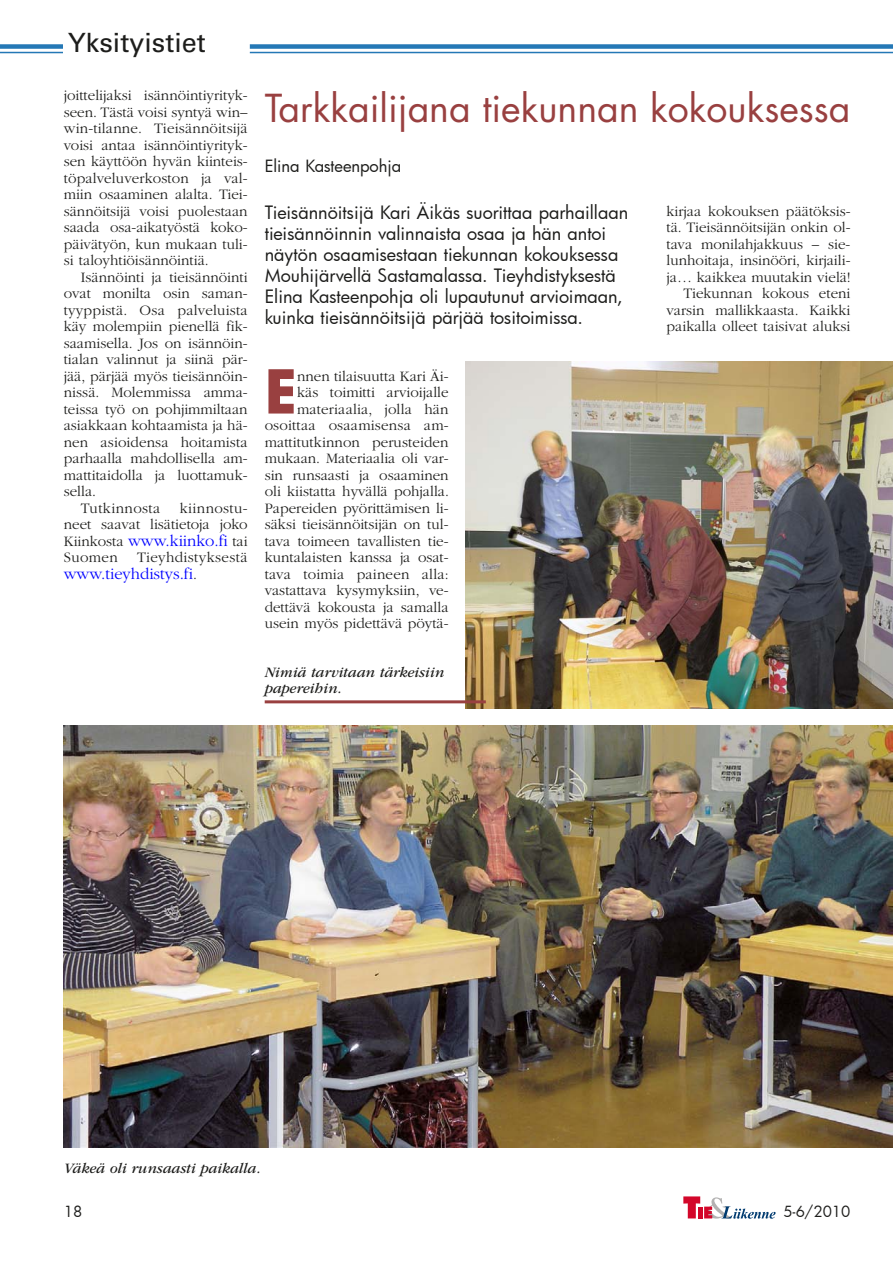
<style>
.page{position:relative;width:893px;height:1263px;background:#fff}
.page>*{position:absolute;margin:0;border:0;box-sizing:border-box;transform-origin:0 0}
.t1{font:700 58.8px "Futura Std";color:#994040}
.t2{font:37.5px "Futura Std";color:#994040}
.t3{font:27px "Univers LT Std";color:#1d1d1b}
.t4{font:18px/21px "Futura";color:#1d1d1b}
.t5{font:300 16.5px "ITC Garamond Std";color:#00f}
.t6{font:16.5px "Futura";letter-spacing:-.005em;color:#1d1d1b}
.t7{font:300 15px/16.5px "ITC Garamond Std";color:#1d1d1b;text-align:right}
.t8{font:italic 15px/16.5px "ITC Garamond Std";color:#1d1d1b}
.t9{font:300 15px "ITC Garamond Std";letter-spacing:.025em;color:#1d1d1b}
.t10{font:15px "Futura";color:#1d1d1b}
.s1{font-size:15px;color:#1d1d1b}
</style>
<div class="page">
<svg style="left:683px;top:1196px;width:93px;height:23px"></svg>
<svg style="left:0;top:51px;width:893px;height:1px"></svg>
<div style="left:0;top:44px;width:893px;height:5px;background:#2478b6"></div>
<hr style="left:0;top:52px;width:893px;height:1px;background:#2478b6">
<div style="left:64px;top:32px;width:185px;height:33px;background:#fff"></div>
<img style="left:466px;top:361px;width:427px;height:348px">
<img style="left:64px;top:725px;width:829px;height:423px">
<hr style="left:265px;top:700px;width:221px;height:3px;background:#994040">
<h3 class="t3" style="left:68px;top:27px;width:140px">Yksityistiet</h3>
<p class="t7" style="left:64px;top:87px;width:185px;text-align:justify">joittelijaksi isännöintiyrityk&shy;seen. Tästä voisi syntyä win– win-tilanne. Tieisännöitsijä voisi antaa isännöintiyrityk&shy;sen käyttöön hyvän kiinteis&shy;töpalveluverkoston ja val&shy;miin osaaminen alalta. Tiei&shy;sännöitsijä voisi puolestaan saada osa-aikatyöstä koko&shy;päivätyön, kun mukaan tuli&shy;si taloyhtiöisännöintiä.</p>
<p class="t7" style="left:81px;top:269px;width:168px">Isännöinti ja tieisännöinti</p>
<p class="t7" style="left:64px;top:285px;width:185px">ovat monilta osin saman-</p>
<p class="t7" style="left:64px;top:302px;width:185px">tyyppistä. Osa palveluista</p>
<p class="t7" style="left:64px;top:318px;width:185px">käy molempiin pienellä fik-</p>
<p class="t7" style="left:64px;top:335px;width:185px">saamisella. Jos on isännöin-</p>
<p class="t7" style="left:64px;top:351px;width:185px">tialan valinnut ja siinä pär-</p>
<p class="t7" style="left:64px;top:368px;width:185px">jää, pärjää myös tieisännöin-</p>
<p class="t7" style="left:64px;top:384px;width:185px">nissä. Molemmissa amma-</p>
<p class="t7" style="left:64px;top:401px;width:185px">teissa työ on pohjimmiltaan</p>
<p class="t7" style="left:64px;top:417px;width:185px">asiakkaan kohtaamista ja hä-</p>
<p class="t7" style="left:64px;top:434px;width:185px">nen asioidensa hoitamista</p>
<p class="t7" style="left:64px;top:450px;width:185px">parhaalla mahdollisella am-</p>
<p class="t7" style="left:64px;top:467px;width:185px">mattitaidolla ja luottamuk-</p>
<p class="t7" style="left:64px;top:483px;width:34px">sella.</p>
<p class="t9" style="left:81px;top:500px;width:81px">Tutkinnosta</p>
<p class="t7" style="left:64px;top:500px;width:185px">kiinnostu-<br>neet saavat lisätietoja joko</p>
<p class="t5" style="left:64px;top:531px;width:185px"><span class="s1">Kiinkosta</span> www.kiinko.fi <span class="s1">tai</span></p>
<p class="t7" style="left:64px;top:549px;width:56px">Suomen</p>
<p class="t9" style="left:137px;top:549px;width:112px">Tieyhdistyksestä</p>
<p class="t5" style="left:64px;top:564px;width:135px">www.tieyhdistys.fi<span class="s1">.</span></p>
<h2 class="t2" style="left:265px;top:84px;width:587px">Tarkkailijana tiekunnan kokouksessa</h2>
<p class="t6" style="left:265px;top:154px;width:138px">Elina Kasteenpohja</p>
<p class="t4" style="left:265px;top:201px;width:365px">Tieisännöitsijä Kari Äikäs suorittaa parhaillaan tieisännöinnin valinnaista osaa ja hän antoi näytön osaamisestaan tiekunnan kokouksessa Mouhijärvellä Sastamalassa. Tieyhdistyksestä Elina Kasteenpohja oli lupautunut arvioimaan, kuinka tieisännöitsijä pärjää tositoimissa.</p>
<p class="t7" style="left:666px;top:203px;width:185px">kirjaa kokouksen päätöksis&shy;tä. Tieisännöitsijän onkin ol&shy;tava monilahjakkuus – sie&shy;lunhoitaja, insinööri, kirjaili&shy;ja… kaikkea muutakin vielä!<br>Tiekunnan kokous eteni varsin mallikkaasta. Kaikki paikalla olleet taisivat aluksi</p>
<p class="t7" style="left:265px;top:368px;width:186px">nnen tilaisuutta Kari Äi-<br>käs toimitti arvioijalle materiaalia, jolla hän osoittaa osaamisensa am&shy;mattitutkinnon perusteiden mukaan. Materiaalia oli var&shy;sin runsaasti ja osaaminen oli kiistatta hyvällä pohjalla.<br>Papereiden pyörittämisen li&shy;säksi tieisännöitsijän on tul&shy;tava toimeen tavallisten tie&shy;kuntalaisten kanssa ja osat&shy;tava toimia paineen alla: vastattava kysymyksiin, ve&shy;dettävä kokousta ja samalla usein myös pidettävä pöytä-</p>
<h1 class="t1" style="left:265px;top:352px;width:34px">E</h1>
<p class="t8" style="left:265px;top:664px;width:181px">Nimiä tarvitaan tärkeisiin papereihin.</p>
<p class="t8" style="left:64px;top:1160px;width:198px">Väkeä oli runsaasti paikalla.</p>
<p class="t10" style="left:64px;top:1201px;width:20px">18</p>
<p class="t10" style="left:783px;top:1201px;width:69px">5-6/2010</p>
</div>
